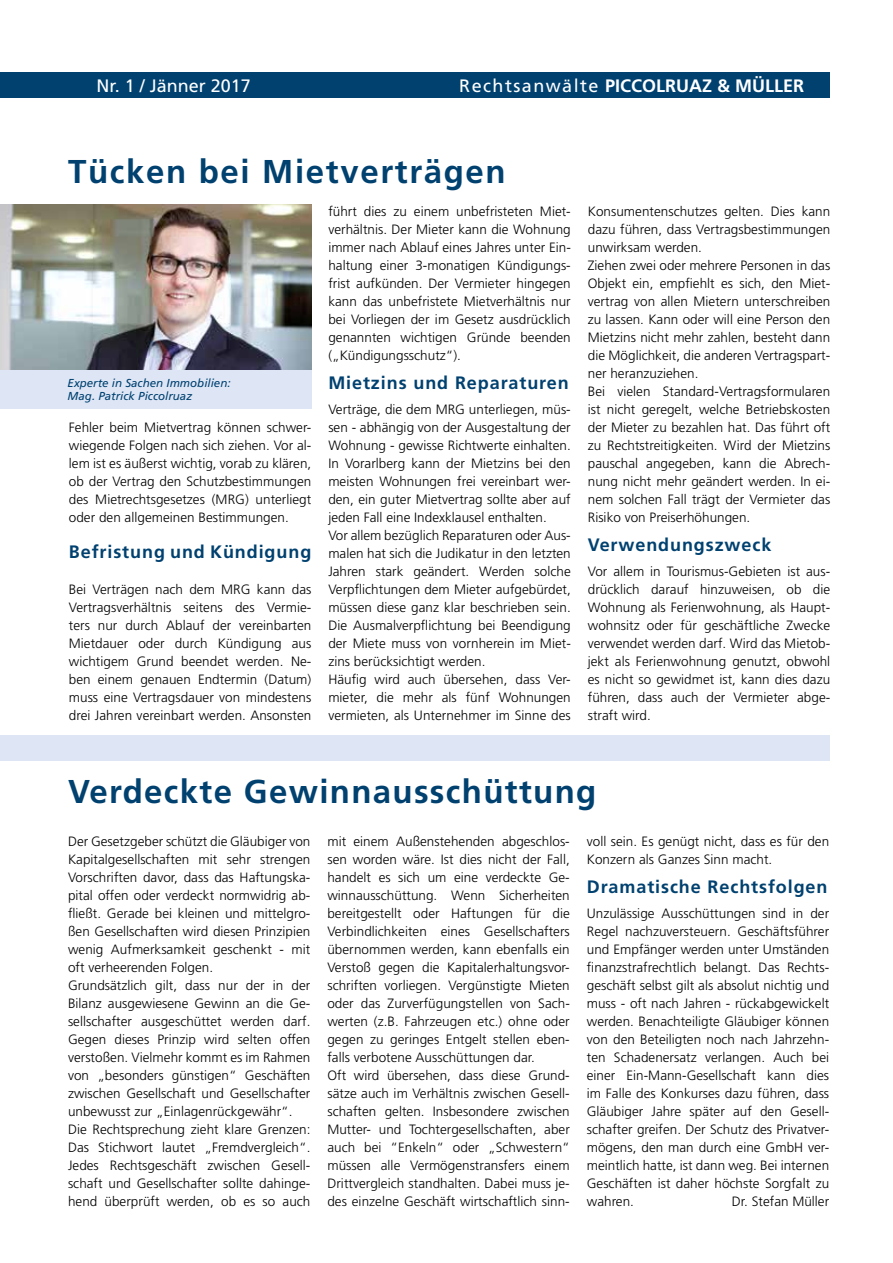
<style>
.page{position:relative;width:893px;height:1263px;background:#fff}
.page>*{position:absolute;margin:0;border:0;box-sizing:border-box;transform-origin:0 0}
.t1{font:700 33px "Frutiger";letter-spacing:.04em;color:#004170}
.t2{font:700 18px "Frutiger";letter-spacing:.05em;color:#004170}
.t3{font:700 18px "Frutiger";color:#fff}
.t4{font:18px "Frutiger";color:#fff}
.t5{font:300 13.5px/18px "Frutiger";color:#000;text-align:justify}
.t6{font:italic 11.55px/13.5px "Frutiger";color:#004170}
.s1{font-weight:400}
</style>
<div class="page">
<div style="left:0;top:369px;width:311px;height:39px;background:#dee6f6"></div>
<div style="left:0;top:72px;width:829px;height:26px;background:#004170"></div>
<img style="left:0;top:204px;width:311px;height:166px">
<div style="left:0;top:736px;width:829px;height:25px;background:#dee6f6"></div>
<h2 class="t4" style="left:97px;top:75px;width:156px">Nr. 1 / Jänner 2017</h2>
<h2 class="t3" style="left:459px;top:75px;width:346px"><span class="s1">Rechtsanwälte</span> PICCOLRUAZ &amp; MÜLLER</h2>
<h1 class="t1" style="left:68px;top:152px;width:439px">Tücken bei Mietverträgen</h1>
<p class="t6" style="left:68px;top:376px;width:165px">Experte in Sachen Immobilien:<br>Mag. Patrick Piccolruaz</p>
<p class="t5" style="left:69px;top:418px;width:244px">Fehler beim Mietvertrag können schwer&shy;wiegende Folgen nach sich ziehen. Vor al&shy;lem ist es äußerst wichtig, vorab zu klären, ob der Vertrag den Schutzbestimmungen des Mietrechtsgesetzes (MRG) unterliegt oder den allgemeinen Bestimmungen.</p>
<h2 class="t2" style="left:69px;top:541px;width:244px">Befristung und Kündigung</h2>
<p class="t5" style="left:69px;top:580px;width:244px">Bei Verträgen nach dem MRG kann das Vertragsverhältnis seitens des Vermie&shy;ters nur durch Ablauf der vereinbarten Mietdauer oder durch Kündigung aus wichtigem Grund beendet werden. Ne&shy;ben einem genauen Endtermin (Datum) muss eine Vertragsdauer von mindestens drei Jahren vereinbart werden. Ansonsten</p>
<p class="t5" style="left:328px;top:202px;width:244px">führt dies zu einem unbefristeten Miet&shy;verhältnis. Der Mieter kann die Wohnung immer nach Ablauf eines Jahres unter Ein&shy;haltung einer 3-monatigen Kündigungs&shy;frist aufkünden. Der Vermieter hingegen kann das unbefristete Mietverhältnis nur bei Vorliegen der im Gesetz ausdrücklich genannten wichtigen Gründe beenden („Kündigungsschutz“).</p>
<h2 class="t2" style="left:328px;top:372px;width:242px">Mietzins und Reparaturen</h2>
<p class="t5" style="left:328px;top:400px;width:244px;text-align:left">Verträge, die dem MRG unterliegen, müs&shy;sen - abhängig von der Ausgestaltung der Wohnung - gewisse Richtwerte einhalten.<br>In Vorarlberg kann der Mietzins bei den meisten Wohnungen frei vereinbart wer&shy;den, ein guter Mietvertrag sollte aber auf jeden Fall eine Indexklausel enthalten.<br>Vor allem bezüglich Reparaturen oder Aus&shy;malen hat sich die Judikatur in den letzten Jahren stark geändert. Werden solche Verpflichtungen dem Mieter aufgebürdet, müssen diese ganz klar beschrieben sein.<br>Die Ausmalverpflichtung bei Beendigung der Miete muss von vornherein im Miet&shy;zins berücksichtigt werden.<br>Häufig wird auch übersehen, dass Ver&shy;mieter, die mehr als fünf Wohnungen vermieten, als Unternehmer im Sinne des</p>
<p class="t5" style="left:588px;top:202px;width:244px;text-align:left">Konsumentenschutzes gelten. Dies kann dazu führen, dass Vertragsbestimmungen unwirksam werden.<br>Ziehen zwei oder mehrere Personen in das Objekt ein, empfiehlt es sich, den Miet&shy;vertrag von allen Mietern unterschreiben zu lassen. Kann oder will eine Person den Mietzins nicht mehr zahlen, besteht dann die Möglichkeit, die anderen Vertragspart&shy;ner heranzuziehen.<br>Bei vielen Standard-Vertragsformularen ist nicht geregelt, welche Betriebskosten der Mieter zu bezahlen hat. Das führt oft zu Rechtstreitigkeiten. Wird der Mietzins pauschal angegeben, kann die Abrech&shy;nung nicht mehr geändert werden. In ei&shy;nem solchen Fall trägt der Vermieter das Risiko von Preiserhöhungen.</p>
<h2 class="t2" style="left:588px;top:534px;width:185px">Verwendungszweck</h2>
<p class="t5" style="left:588px;top:562px;width:244px">Vor allem in Tourismus-Gebieten ist aus&shy;drücklich darauf hinzuweisen, ob die Wohnung als Ferienwohnung, als Haupt&shy;wohnsitz oder für geschäftliche Zwecke verwendet werden darf. Wird das Mietob&shy;jekt als Ferienwohnung genutzt, obwohl es nicht so gewidmet ist, kann dies dazu führen, dass auch der Vermieter abge&shy;straft wird.</p>
<h1 class="t1" style="left:68px;top:772px;width:530px">Verdeckte Gewinnausschüttung</h1>
<p class="t5" style="left:68px;top:832px;width:244px;text-align:left">Der Gesetzgeber schützt die Gläubiger von Kapitalgesellschaften mit sehr strengen Vorschriften davor, dass das Haftungska&shy;pital offen oder verdeckt normwidrig ab&shy;fließt. Gerade bei kleinen und mittelgro&shy;ßen Gesellschaften wird diesen Prinzipien wenig Aufmerksamkeit geschenkt - mit oft verheerenden Folgen.<br>Grundsätzlich gilt, dass nur der in der Bilanz ausgewiesene Gewinn an die Ge&shy;sellschafter ausgeschüttet werden darf.<br>Gegen dieses Prinzip wird selten offen verstoßen. Vielmehr kommt es im Rahmen von „besonders günstigen“ Geschäften zwischen Gesellschaft und Gesellschafter unbewusst zur „Einlagenrückgewähr“.<br>Die Rechtsprechung zieht klare Grenzen:<br>Das Stichwort lautet „Fremdvergleich“.<br>Jedes Rechtsgeschäft zwischen Gesell&shy;schaft und Gesellschafter sollte dahinge&shy;hend überprüft werden, ob es so auch</p>
<p class="t5" style="left:327px;top:832px;width:244px;text-align:left">mit einem Außenstehenden abgeschlos&shy;sen worden wäre. Ist dies nicht der Fall, handelt es sich um eine verdeckte Ge&shy;winnausschüttung. Wenn Sicherheiten bereitgestellt oder Haftungen für die Verbindlichkeiten eines Gesellschafters übernommen werden, kann ebenfalls ein Verstoß gegen die Kapitalerhaltungsvor&shy;schriften vorliegen. Vergünstigte Mieten oder das Zurverfügungstellen von Sach&shy;werten (z.B. Fahrzeugen etc.) ohne oder gegen zu geringes Entgelt stellen eben&shy;falls verbotene Ausschüttungen dar.<br>Oft wird übersehen, dass diese Grund&shy;sätze auch im Verhältnis zwischen Gesell&shy;schaften gelten. Insbesondere zwischen Mutter- und Tochtergesellschaften, aber auch bei “Enkeln“ oder „Schwestern“ müssen alle Vermögenstransfers einem Drittvergleich standhalten. Dabei muss je&shy;des einzelne Geschäft wirtschaftlich sinn-</p>
<p class="t5" style="left:587px;top:832px;width:244px">voll sein. Es genügt nicht, dass es für den<br>Konzern als Ganzes Sinn macht.</p>
<h2 class="t2" style="left:587px;top:876px;width:242px">Dramatische Rechtsfolgen</h2>
<p class="t5" style="left:587px;top:904px;width:244px">Unzulässige Ausschüttungen sind in der Regel nachzuversteuern. Geschäftsführer und Empfänger werden unter Umständen finanzstrafrechtlich belangt. Das Rechts&shy;geschäft selbst gilt als absolut nichtig und muss - oft nach Jahren - rückabgewickelt werden. Benachteiligte Gläubiger können von den Beteiligten noch nach Jahrzehn&shy;ten Schadenersatz verlangen. Auch bei einer Ein-Mann-Gesellschaft kann dies im Falle des Konkurses dazu führen, dass Gläubiger Jahre später auf den Gesell&shy;schafter greifen. Der Schutz des Privatver&shy;mögens, den man durch eine GmbH ver&shy;meintlich hatte, ist dann weg. Bei internen Geschäften ist daher höchste Sorgfalt zu wahren.</p>
<p class="t5" style="left:732px;top:1192px;width:99px">Dr. Stefan Müller</p>
</div>
